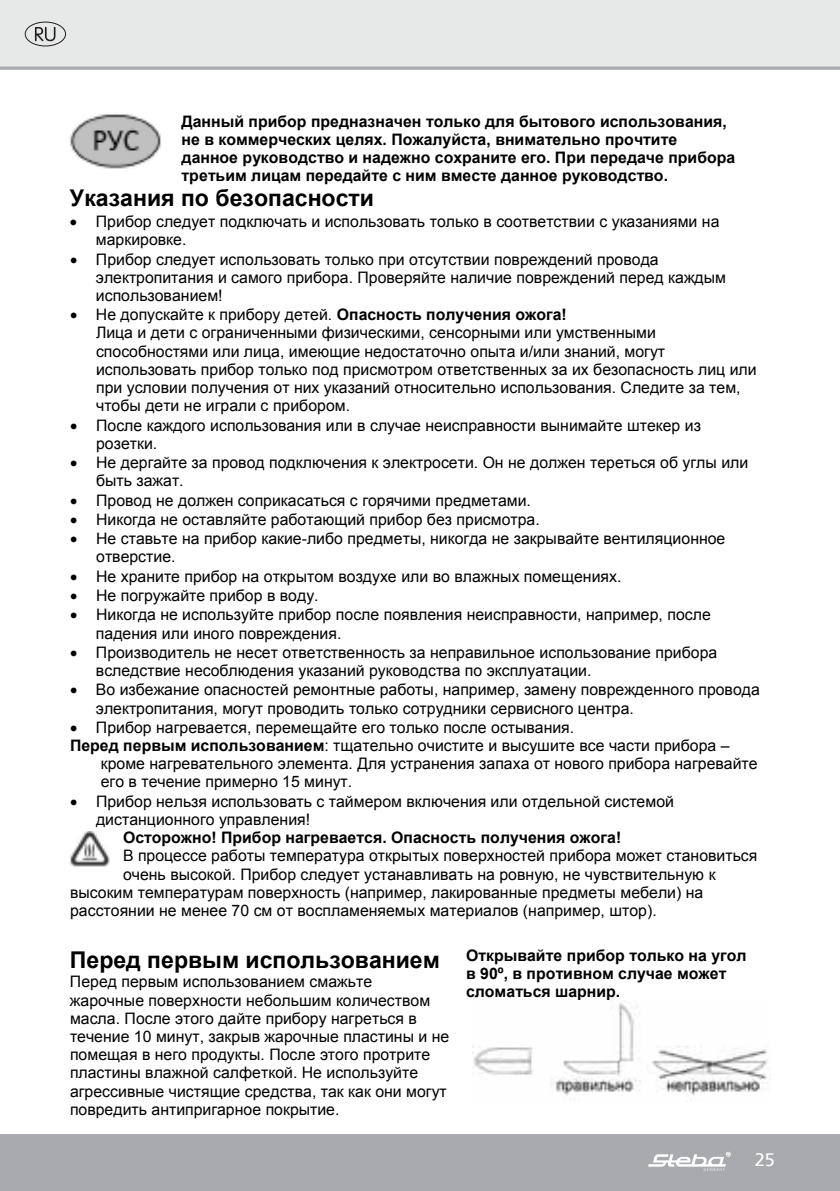
<style>
.page{position:relative;width:840px;height:1191px;background:#fff}
.page>*{position:absolute;margin:0;border:0;box-sizing:border-box;transform-origin:0 0}
.t1{font:700 23px "Arial";color:#000}
.t2{font:18px "Frutiger";color:#fff}
.t3{font:15.8px/18.2px "Arial";color:#000}
.t4{font:700 15.8px/18.2px "Arial";color:#000}
.s1{font-weight:700}
</style>
<div class="page">
<div style="left:0;top:0;width:839px;height:68px;background:#e7e8e8"></div>
<div style="left:0;top:1134px;width:839px;height:57px;background:#a8aaad"></div>
<svg style="left:648px;top:1151px;width:82px;height:19px"></svg>
<svg style="left:0;top:66px;width:839px;height:4px;background:#b3b5b8"></svg>
<img style="left:70px;top:113px;width:91px;height:56px">
<img style="left:472px;top:1000px;width:296px;height:100px">
<img style="left:70px;top:831px;width:40px;height:36px">
<svg style="left:25px;top:22px;width:41px;height:24px"></svg>
<div style="left:25px;top:22px;width:41px;height:24px;border:1px solid #231f20;border-radius:50%"></div>
<svg style="left:35px;top:27px;width:20px;height:14px"></svg>
<p class="t4" style="left:181px;top:112px;width:555px">Данный прибор предназначен только для бытового использования, не в коммерческих целях. Пожалуйста, внимательно прочтите данное руководство и надежно сохраните его. При передаче прибора третьим лицам передайте с ним вместе данное руководство.</p>
<h1 class="t1" style="left:70px;top:183px;width:305px">Указания по безопасности</h1>
<p class="t3" style="left:96px;top:212px;width:624px;text-indent:-26px">• Прибор следует подключать и использовать только в соответствии с указаниями на маркировке.</p>
<p class="t3" style="left:96px;top:250px;width:631px;text-indent:-26px">• Прибор следует использовать только при отсутствии повреждений провода электропитания и самого прибора. Проверяйте наличие повреждений перед каждым использованием!</p>
<p class="t3" style="left:96px;top:306px;width:661px;text-indent:-26px">• Не допускайте к прибору детей. <span class="s1">Опасность получения ожога!<br></span>Лица и дети с ограниченными физическими, сенсорными или умственными способностями или лица, имеющие недостаточно опыта и/или знаний, могут использовать прибор только под присмотром ответственных за их безопасность лиц или при условии получения от них указаний относительно использования. Следите за тем, чтобы дети не играли с прибором.</p>
<p class="t3" style="left:96px;top:416px;width:606px;text-indent:-26px">• После каждого использования или в случае неисправности вынимайте штекер из розетки.</p>
<p class="t3" style="left:96px;top:453px;width:653px;text-indent:-26px">• Не дергайте за провод подключения к электросети. Он не должен тереться об углы или быть зажат.</p>
<p class="t3" style="left:70px;top:491px;width:462px">• Провод не должен соприкасаться с горячими предметами.</p>
<p class="t3" style="left:70px;top:510px;width:471px">• Никогда не оставляйте работающий прибор без присмотра.</p>
<p class="t3" style="left:96px;top:530px;width:630px;text-indent:-26px">• Не ставьте на прибор какие-либо предметы, никогда не закрывайте вентиляционное отверстие.</p>
<p class="t3" style="left:70px;top:567px;width:552px">• Не храните прибор на открытом воздухе или во влажных помещениях.</p>
<p class="t3" style="left:70px;top:586px;width:250px">• Не погружайте прибор в воду.</p>
<p class="t3" style="left:96px;top:606px;width:616px;text-indent:-26px">• Никогда не используйте прибор после появления неисправности, например, после падения или иного повреждения.</p>
<p class="t3" style="left:96px;top:643px;width:622px;text-indent:-26px">• Производитель не несет ответственность за неправильное использование прибора вследствие несоблюдения указаний руководства по эксплуатации.</p>
<p class="t3" style="left:96px;top:681px;width:665px;text-indent:-26px">• Во избежание опасностей ремонтные работы, например, замену поврежденного провода электропитания, могут проводить только сотрудники сервисного центра.</p>
<p class="t3" style="left:70px;top:718px;width:505px">• Прибор нагревается, перемещайте его только после остывания.</p>
<p class="t3" style="left:70px;top:736px;width:660px"><span class="s1">Перед первым использованием</span>: тщательно очистите и высушите все части прибора –</p>
<p class="t3" style="left:101px;top:755px;width:658px">кроме нагревательного элемента. Для устранения запаха от нового прибора нагревайте</p>
<p class="t3" style="left:101px;top:773px;width:253px">его в течение примерно 15 минут.</p>
<p class="t3" style="left:96px;top:792px;width:579px;text-indent:-26px">• Прибор нельзя использовать с таймером включения или отдельной системой дистанционного управления!</p>
<p class="t4" style="left:123px;top:829px;width:499px">Осторожно! Прибор нагревается. Опасность получения ожога!</p>
<p class="t3" style="left:123px;top:847px;width:635px">В процессе работы температура открытых поверхностей прибора может становиться</p>
<p class="t3" style="left:123px;top:865px;width:593px">очень высокой. Прибор следует устанавливать на ровную, не чувствительную к</p>
<p class="t3" style="left:70px;top:883px;width:634px">высоким температурам поверхность (например, лакированные предметы мебели) на</p>
<p class="t3" style="left:70px;top:901px;width:587px">расстоянии не менее 70 см от воспламеняемых материалов (например, штор).</p>
<h1 class="t1" style="left:70px;top:944px;width:371px">Перед первым использованием</h1>
<p class="t3" style="left:70px;top:973px;width:380px">Перед первым использованием смажьте жарочные поверхности небольшим количеством масла. После этого дайте прибору нагреться в течение 10 минут, закрыв жарочные пластины и не помещая в него продукты. После этого протрите пластины влажной салфеткой. Не используйте агрессивные чистящие средства, так как они могут повредить антипригарное покрытие.</p>
<p class="t4" style="left:466px;top:946px;width:282px">Открывайте прибор только на угол в 90º, в противном случае может сломаться шарнир.</p>
<p class="t2" style="left:754px;top:1152px;width:22px">25</p>
</div>
